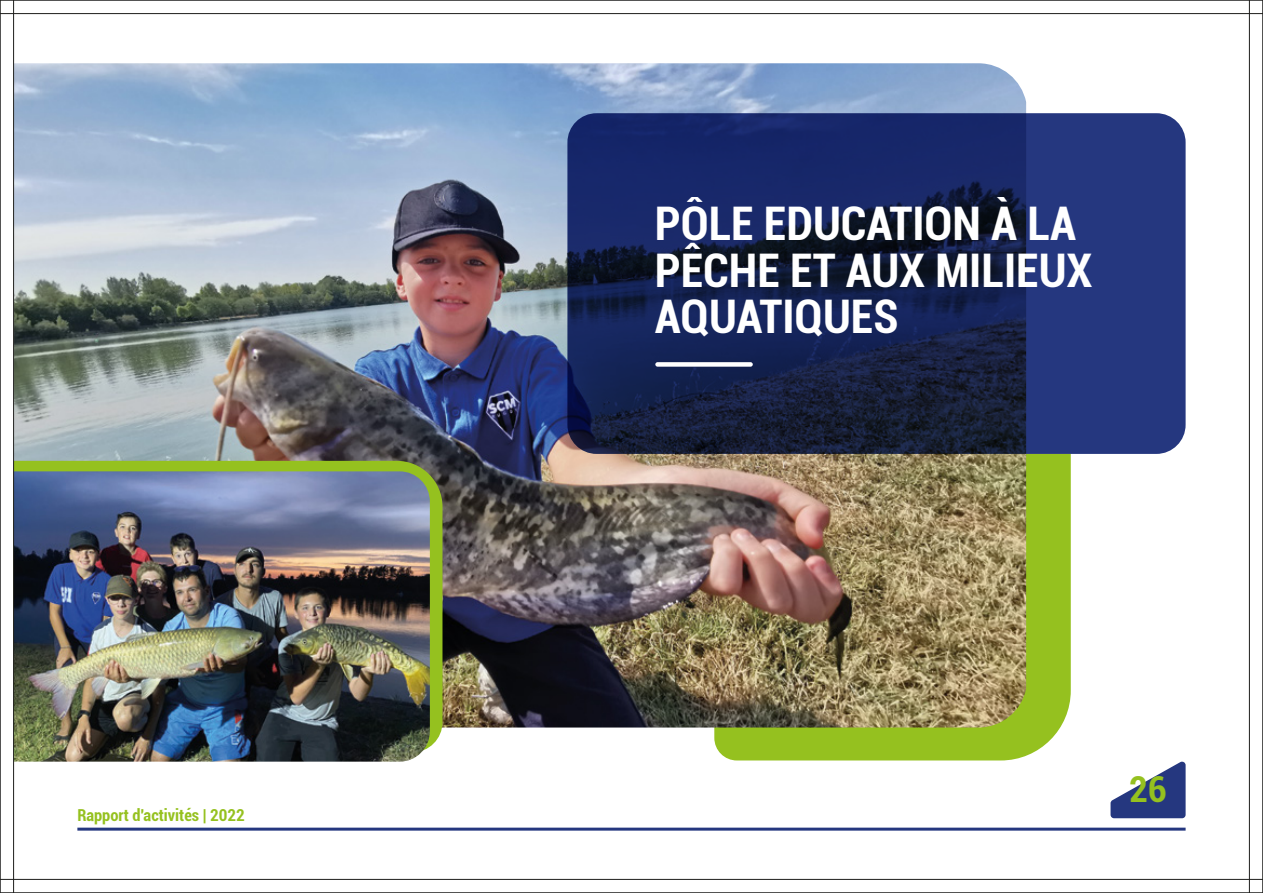
<style>
.page{position:relative;width:1263px;height:893px;background:#fff}
.page>*{position:absolute;margin:0;border:0;box-sizing:border-box;transform-origin:0 0}
.t1{font:700 condensed 46.35px/46.5px "Roboto";color:#fff}
.t2{font:700 condensed 35.7px "Roboto";color:#95c11f}
.t3{font:700 condensed 16.5px "Roboto";color:#95c11f}
</style>
<div class="page">
<img style="left:0;top:0;width:1263px;height:893px">
<hr style="left:13px;top:0;width:1px;height:893px;background:#1d1d1b">
<hr style="left:0;top:13px;width:1263px;height:1px;background:#1d1d1b">
<hr style="left:0;top:879px;width:1263px;height:1px;background:#1d1d1b">
<hr style="left:1249px;top:0;width:1px;height:893px;background:#1d1d1b">
<p class="t3" style="left:77px;top:804px;width:169px">Rapport d'activités | 2022</p>
<p class="t1" style="left:655px;top:199px;width:439px">PÔLE EDUCATION À LA<br>PÊCHE ET AUX MILIEUX<br>AQUATIQUES</p>
<p class="t2" style="left:1129px;top:764px;width:39px">26</p>
</div>
